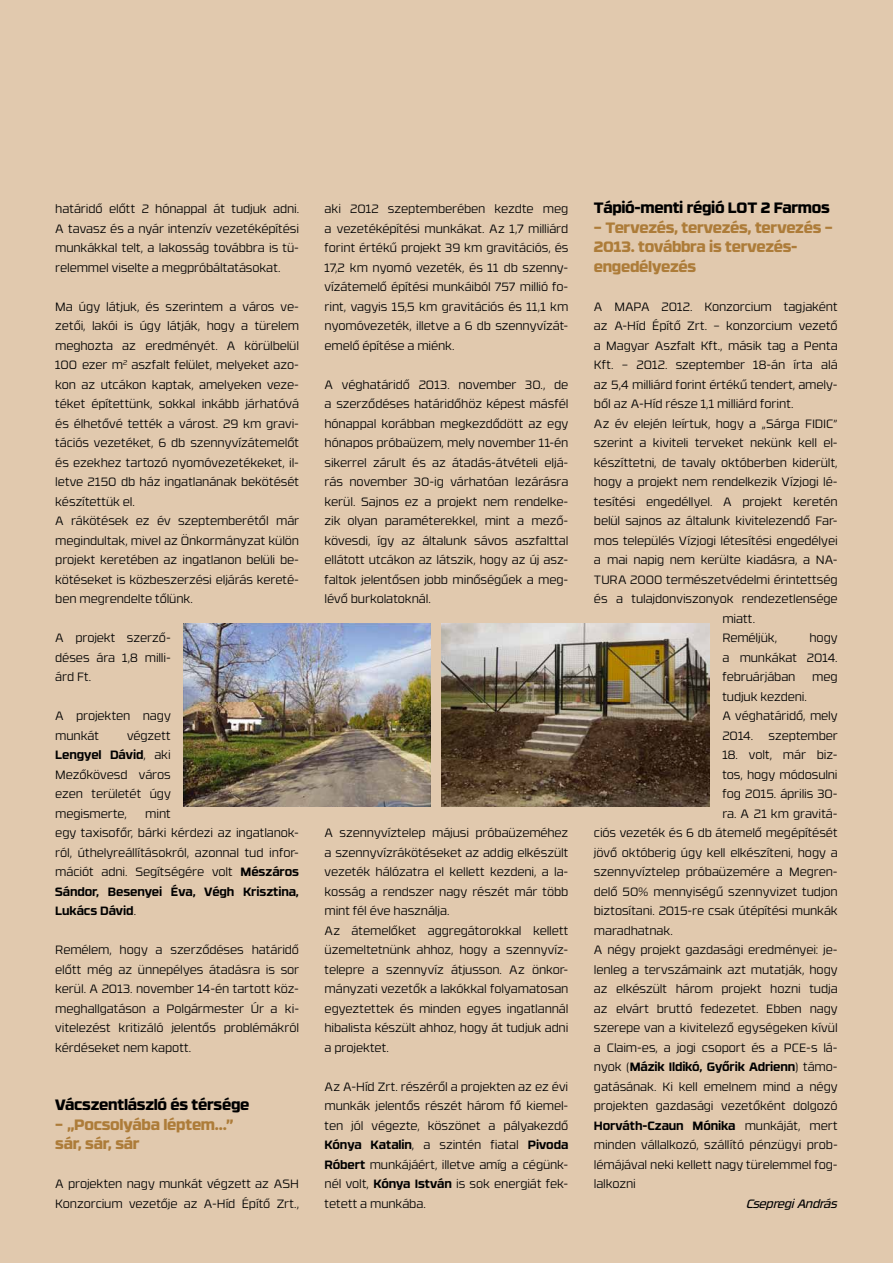
<style>
.page{position:relative;width:893px;height:1263px;background:#fff}
.page>*{position:absolute;margin:0;border:0;box-sizing:border-box;transform-origin:0 0}
.t1{font:800 15px/19.5px "RB No 3.1";letter-spacing:-.02em;color:#ad7c39}
.t2{font:800 15px "RB No 3.1";letter-spacing:-.02em;color:#000}
.t3{font:300 12px/19.5px "RB No 3.1";letter-spacing:-.01em;color:#000;text-align:justify}
.t4{font:700 12px "RB No 3.1";letter-spacing:-.015em;color:#000}
.t5{font:italic 12px "RB No 3.1";letter-spacing:-.025em;color:#000}
.s1{font-weight:700}
.s2{font-weight:300}
</style>
<div class="page">
<div style="left:0;top:0;width:893px;height:1262px;background:#e1c9ae"></div>
<img style="left:442px;top:624px;width:268px;height:183px">
<img style="left:184px;top:624px;width:246px;height:183px">
<p class="t3" style="left:55px;top:200px;width:245px">határidő előtt 2 hónappal át tudjuk adni.<br>A tavasz és a nyár intenzív vezetéképítési munkákkal telt, a lakosság továbbra is tü&shy;relemmel viselte a megpróbáltatásokat.</p>
<p class="t3" style="left:55px;top:297px;width:245px;text-align:left">Ma úgy látjuk, és szerintem a város ve&shy;zetői, lakói is úgy látják, hogy a türelem meghozta az eredményét. A körülbelül 100 ezer m<sup>2</sup> aszfalt felület, melyeket azo&shy;kon az utcákon kaptak, amelyeken veze&shy;téket építettünk, sokkal inkább járhatóvá és élhetővé tették a várost. 29 km gravi&shy;tációs vezetéket, 6 db szennyvízátemelőt és ezekhez tartozó nyomóvezetékeket, il&shy;letve 2150 db ház ingatlanának bekötését készítettük el.<br>A rákötések ez év szeptemberétől már megindultak, mivel az Önkormányzat külön projekt keretében az ingatlanon belüli be&shy;kötéseket is közbeszerzési eljárás kereté&shy;ben megrendelte tőlünk.</p>
<p class="t3" style="left:55px;top:629px;width:117px">A projekt szerző&shy;déses ára 1,8 milli&shy;árd Ft.</p>
<p class="t3" style="left:55px;top:707px;width:117px">A projekten nagy munkát</p>
<p class="t3" style="left:55px;top:726px;width:117px;text-indent:72px">végzett <span class="s1">Lengyel Dávid</span>, aki Mezőkövesd város ezen területét úgy megismerte,</p>
<p class="t3" style="left:55px;top:804px;width:245px;text-align:left;text-indent:90px">mint<br>egy taxisofőr, bárki kérdezi az ingatlanok&shy;ról, úthelyreállításokról, azonnal tud infor&shy;mációt adni. Segítségére volt <span class="s1">Mészáros<br>Sándor, Besenyei Éva, Végh Krisztina,<br>Lukács Dávid</span>.</p>
<p class="t3" style="left:55px;top:941px;width:245px">Remélem, hogy a szerződéses határidő előtt még az ünnepélyes átadásra is sor kerül. A 2013. november 14-én tartott köz&shy;meghallgatáson a Polgármester Úr a ki&shy;vitelezést kritizáló jelentős problémákról kérdéseket nem kapott.</p>
<p class="t2" style="left:55px;top:1099px;width:196px">Vácszentlászló és térsége</p>
<p class="t1" style="left:55px;top:1115px;width:180px">– „Pocsolyába léptem…” sár, sár, sár</p>
<p class="t3" style="left:55px;top:1175px;width:245px">A projekten nagy munkát végzett az ASH<br>Konzorcium vezetője az A-Híd Építő Zrt.,</p>
<p class="t3" style="left:325px;top:200px;width:245px">aki 2012 szeptemberében kezdte meg a vezetéképítési munkákat. Az 1,7 milliárd forint értékű projekt 39 km gravitációs, és 17,2 km nyomó vezeték, és 11 db szenny&shy;vízátemelő építési munkáiból 757 millió fo&shy;rint, vagyis 15,5 km gravitációs és 11,1 km nyomóvezeték, illetve a 6 db szennyvízát&shy;emelő építése a miénk.</p>
<p class="t3" style="left:325px;top:375px;width:245px">A véghatáridő 2013. november 30., de a szerződéses határidőhöz képest másfél hónappal korábban megkezdődött az egy hónapos próbaüzem, mely november 11-én sikerrel zárult és az átadás-átvételi eljá&shy;rás november 30-ig várhatóan lezárásra kerül. Sajnos ez a projekt nem rendelke&shy;zik olyan paraméterekkel, mint a mező&shy;kövesdi, így az általunk sávos aszfalttal ellátott utcákon az látszik, hogy az új asz&shy;faltok jelentősen jobb minőségűek a meg&shy;lévő burkolatoknál.</p>
<p class="t3" style="left:325px;top:824px;width:245px;text-align:left">A szennyvíztelep májusi próbaüzeméhez a szennyvízrákötéseket az addig elkészült vezeték hálózatra el kellett kezdeni, a la&shy;kosság a rendszer nagy részét már több mint fél éve használja.<br>Az átemelőket aggregátorokkal kellett üzemeltetnünk ahhoz, hogy a szennyvíz&shy;telepre a szennyvíz átjusson. Az önkor&shy;mányzati vezetők a lakókkal folyamatosan egyeztettek és minden egyes ingatlannál hibalista készült ahhoz, hogy át tudjuk adni a projektet.</p>
<p class="t3" style="left:325px;top:1077px;width:245px">Az A-Híd Zrt. részéről a projekten az ez évi munkák jelentős részét három fő kiemel&shy;ten jól végezte, köszönet a pályakezdő <span class="s1">Kónya Katalin</span>, a szintén fiatal <span class="s1">Pivoda Róbert</span> munkájáért, illetve amíg a cégünk&shy;nél volt, <span class="s1">Kónya István</span> is sok energiát fek&shy;tetett a munkába.</p>
<p class="t2" style="left:594px;top:202px;width:237px">Tápió-menti régió LOT 2 Farmos</p>
<p class="t1" style="left:594px;top:218px;width:240px">– Tervezés, tervezés, tervezés –<br>2013. továbbra is tervezés&shy;engedélyezés</p>
<p class="t3" style="left:594px;top:297px;width:245px">A MAPA 2012. Konzorcium tagjaként</p>
<p class="t3" style="left:594px;top:317px;width:245px">az A-Híd Építő Zrt. – konzorcium vezető</p>
<p class="t3" style="left:594px;top:336px;width:245px">a Magyar Aszfalt Kft., másik tag a Penta</p>
<p class="t3" style="left:594px;top:356px;width:245px">Kft. – 2012. szeptember 18-án írta alá</p>
<p class="t3" style="left:594px;top:375px;width:245px">az 5,4 milliárd forint értékű tendert, amely-</p>
<p class="t3" style="left:594px;top:395px;width:201px">ből az A-Híd része 1,1 milliárd forint.</p>
<p class="t3" style="left:594px;top:414px;width:245px">Az év elején leírtuk, hogy a „Sárga FIDIC”</p>
<p class="t3" style="left:594px;top:434px;width:245px">szerint a kiviteli terveket nekünk kell el-</p>
<p class="t3" style="left:594px;top:453px;width:245px">készíttetni, de tavaly októberben kiderült,</p>
<p class="t3" style="left:594px;top:473px;width:245px">hogy a projekt nem rendelkezik Vízjogi lé-</p>
<p class="t3" style="left:594px;top:492px;width:245px">tesítési engedéllyel. A projekt keretén</p>
<p class="t3" style="left:594px;top:512px;width:245px">belül sajnos az általunk kivitelezendő Far-</p>
<p class="t3" style="left:594px;top:531px;width:245px">mos település Vízjogi létesítési engedélyei</p>
<p class="t3" style="left:594px;top:551px;width:245px">a mai napig nem kerülte kiadásra, a NA-</p>
<p class="t3" style="left:594px;top:570px;width:245px">TURA 2000 természetvédelmi érintettség</p>
<p class="t3" style="left:594px;top:590px;width:245px">és a tulajdonviszonyok rendezetlensége</p>
<p class="t3" style="left:722px;top:609px;width:34px">miatt.</p>
<p class="t3" style="left:722px;top:629px;width:56px">Reméljük,</p>
<p class="t3" style="left:722px;top:629px;width:117px;text-indent:87px">hogy a munkákat 2014. februárjában</p>
<p class="t3" style="left:812px;top:668px;width:27px">meg</p>
<p class="t3" style="left:722px;top:687px;width:117px;text-align:left">tudjuk kezdeni.<br>A véghatáridő, mely<br>2014.</p>
<p class="t3" style="left:768px;top:726px;width:71px">szeptember</p>
<p class="t3" style="left:722px;top:746px;width:117px">18. volt, már biz-</p>
<p class="t3" style="left:722px;top:765px;width:117px">tos, hogy módosulni</p>
<p class="t3" style="left:722px;top:785px;width:117px">fog 2015. április 30-</p>
<p class="t3" style="left:722px;top:804px;width:117px">ra. A 21 km gravitá-</p>
<p class="t3" style="left:594px;top:824px;width:245px">ciós vezeték és 6 db átemelő megépítését</p>
<p class="t3" style="left:594px;top:843px;width:245px">jövő októberig úgy kell elkészíteni, hogy a</p>
<p class="t3" style="left:594px;top:863px;width:245px">szennyvíztelep próbaüzemére a Megren-</p>
<p class="t3" style="left:594px;top:882px;width:245px">delő 50% mennyiségű szennyvizet tudjon</p>
<p class="t3" style="left:594px;top:902px;width:245px">biztosítani. 2015-re csak útépítési munkák</p>
<p class="t3" style="left:594px;top:921px;width:80px">maradhatnak.</p>
<p class="t3" style="left:594px;top:941px;width:245px">A négy projekt gazdasági eredményei: je-</p>
<p class="t3" style="left:594px;top:960px;width:245px">lenleg a tervszámaink azt mutatják, hogy</p>
<p class="t3" style="left:594px;top:980px;width:245px">az elkészült három projekt hozni tudja</p>
<p class="t3" style="left:594px;top:999px;width:245px">az elvárt bruttó fedezetet. Ebben nagy</p>
<p class="t3" style="left:594px;top:1019px;width:245px">szerepe van a kivitelező egységeken kívül</p>
<p class="t3" style="left:594px;top:1038px;width:245px">a Claim-es, a jogi csoport és a PCE-s lá-</p>
<p class="t4" style="left:594px;top:1062px;width:245px"><span class="s2">nyok (</span>Mázik Ildikó, Győrik Adrienn<span class="s2">) támo-</span></p>
<p class="t3" style="left:594px;top:1077px;width:245px">gatásának. Ki kell emelnem mind a négy</p>
<p class="t3" style="left:594px;top:1097px;width:245px">projekten gazdasági vezetőként dolgozó</p>
<p class="t4" style="left:594px;top:1121px;width:245px">Horváth-Czaun Mónika <span class="s2">munkáját, mert</span></p>
<p class="t3" style="left:594px;top:1136px;width:245px">minden vállalkozó, szállító pénzügyi prob-</p>
<p class="t3" style="left:594px;top:1155px;width:245px">lémájával neki kellett nagy türelemmel fog-</p>
<p class="t3" style="left:594px;top:1175px;width:43px">lalkozni</p>
<p class="t5" style="left:747px;top:1199px;width:93px">Csepregi András</p>
</div>
